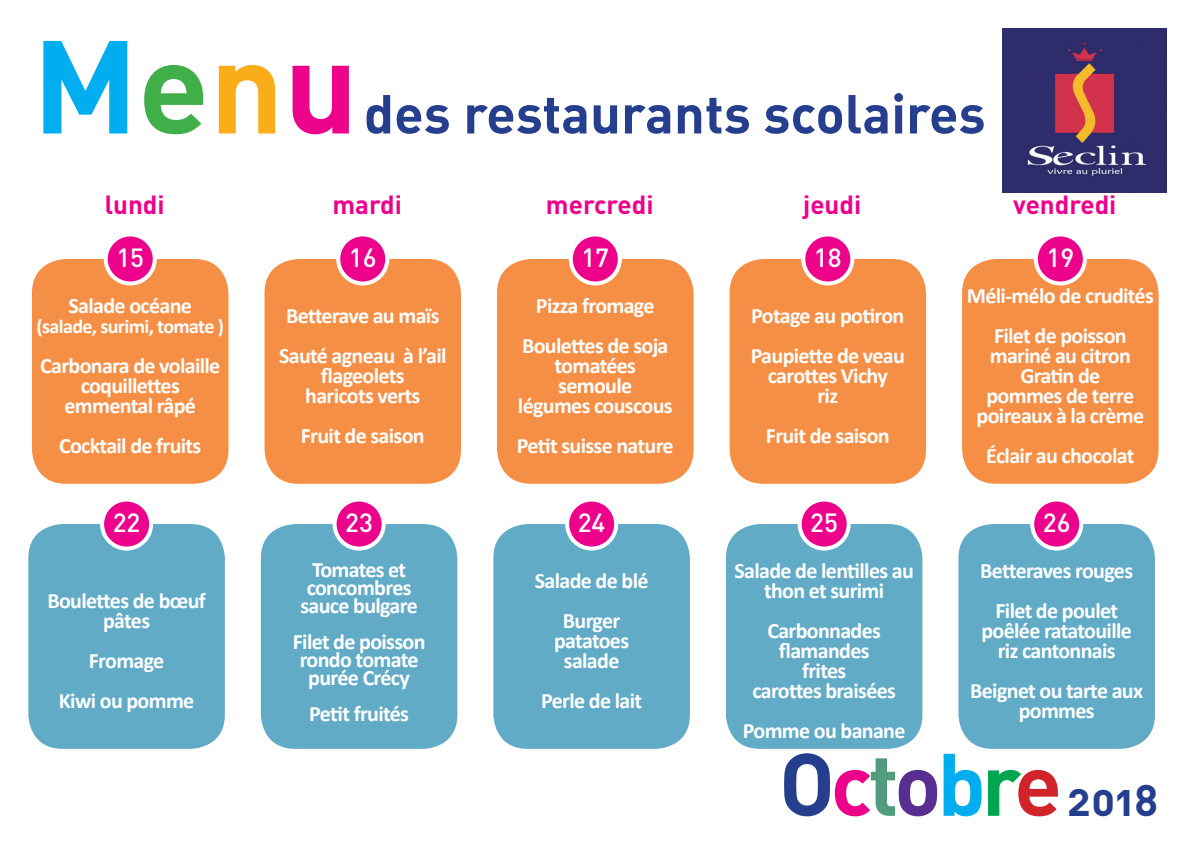
<style>
.page{position:relative;width:1191px;height:842px;background:#fff}
.page>*{position:absolute;margin:0;border:0;box-sizing:border-box;transform-origin:0 0}
.t1{font:130px "DIN Bold Alternate";color:#00aeef}
.t2{font:54px "DIN Bold Alternate";color:#253f8e}
.t3{font:43.6px "DIN Bold Alternate";color:#253f8e}
.t4{font:700 26px "DIN";color:#ed028c}
.t5{font:500 26px "DIN";color:#fff}
.t6{font:700 22px/20px "Calibri";letter-spacing:-.03em;color:#fff;text-align:center}
.t7{font:700 20px "Calibri";letter-spacing:-.03em;color:#fff}
.s1{color:#40ae49}
.s2{color:#faad19}
.s3{color:#ed028c}
.s4{font-size:87px}
.s5{font-size:87px;color:#ed028c}
.s6{font-size:87px;color:#509c7d}
.s7{font-size:87px;color:#582e91}
.s8{font-size:87px;color:#00aeef}
.s9{font-size:87px;color:#00a54f}
.s10{font-size:87px;color:#d1232a}
</style>
<div class="page">
<img style="left:1002px;top:28px;width:164px;height:165px">
<div style="left:28px;top:524px;width:197px;height:225px;background:#61abc7;border-radius:34px"></div>
<div style="left:102px;top:499px;width:49px;height:50px;background:#ed028c;border-radius:50%"></div>
<div style="left:100px;top:497px;width:53px;height:54px;border:4px solid #fff;border-radius:50%"></div>
<div style="left:261px;top:524px;width:196px;height:225px;background:#61abc7;border-radius:34px"></div>
<div style="left:334px;top:499px;width:50px;height:50px;background:#ed028c;border-radius:50%"></div>
<div style="left:332px;top:497px;width:54px;height:54px;border:4px solid #fff;border-radius:50%"></div>
<div style="left:493px;top:524px;width:197px;height:225px;background:#61abc7;border-radius:34px"></div>
<div style="left:567px;top:499px;width:49px;height:50px;background:#ed028c;border-radius:50%"></div>
<div style="left:565px;top:497px;width:53px;height:54px;border:4px solid #fff;border-radius:50%"></div>
<div style="left:726px;top:524px;width:196px;height:225px;background:#61abc7;border-radius:34px"></div>
<div style="left:799px;top:499px;width:49px;height:50px;background:#ed028c;border-radius:50%"></div>
<div style="left:797px;top:497px;width:53px;height:54px;border:4px solid #fff;border-radius:50%"></div>
<div style="left:958px;top:524px;width:197px;height:225px;background:#61abc7;border-radius:34px"></div>
<div style="left:1032px;top:499px;width:49px;height:50px;background:#ed028c;border-radius:50%"></div>
<div style="left:1030px;top:497px;width:53px;height:54px;border:4px solid #fff;border-radius:50%"></div>
<div style="left:32px;top:259px;width:196px;height:225px;background:#f68f46;border-radius:34px"></div>
<div style="left:106px;top:234px;width:49px;height:49px;background:#ed028c;border-radius:50%"></div>
<div style="left:104px;top:232px;width:53px;height:53px;border:4px solid #fff;border-radius:50%"></div>
<div style="left:264px;top:259px;width:197px;height:225px;background:#f68f46;border-radius:34px"></div>
<div style="left:338px;top:234px;width:49px;height:49px;background:#ed028c;border-radius:50%"></div>
<div style="left:336px;top:232px;width:53px;height:53px;border:4px solid #fff;border-radius:50%"></div>
<div style="left:497px;top:259px;width:196px;height:225px;background:#f68f46;border-radius:34px"></div>
<div style="left:571px;top:234px;width:49px;height:49px;background:#ed028c;border-radius:50%"></div>
<div style="left:569px;top:232px;width:53px;height:53px;border:4px solid #fff;border-radius:50%"></div>
<div style="left:729px;top:259px;width:197px;height:225px;background:#f68f46;border-radius:34px"></div>
<div style="left:803px;top:234px;width:49px;height:49px;background:#ed028c;border-radius:50%"></div>
<div style="left:801px;top:232px;width:53px;height:53px;border:4px solid #fff;border-radius:50%"></div>
<div style="left:962px;top:259px;width:196px;height:225px;background:#f68f46;border-radius:34px"></div>
<div style="left:1035px;top:234px;width:49px;height:49px;background:#ed028c;border-radius:50%"></div>
<div style="left:1033px;top:232px;width:53px;height:53px;border:4px solid #fff;border-radius:50%"></div>
<p class="t1" style="left:33px;top:2px;width:327px">M<span class="s1">e</span><span class="s2">n</span><span class="s3">u</span></p>
<p class="t2" style="left:364px;top:79px;width:623px">des restaurants scolaires</p>
<p class="t4" style="left:105px;top:187px;width:61px">lundi</p>
<p class="t4" style="left:332px;top:187px;width:71px">mardi</p>
<p class="t4" style="left:546px;top:187px;width:109px">mercredi</p>
<p class="t4" style="left:803px;top:187px;width:60px">jeudi</p>
<p class="t4" style="left:1013px;top:187px;width:105px">vendredi</p>
<p class="t5" style="left:116px;top:241px;width:29px">15</p>
<p class="t5" style="left:349px;top:241px;width:29px">16</p>
<p class="t5" style="left:581px;top:241px;width:29px">17</p>
<p class="t5" style="left:814px;top:241px;width:29px">18</p>
<p class="t5" style="left:1046px;top:241px;width:29px">19</p>
<p class="t6" style="left:69px;top:295px;width:125px">Salade océane</p>
<p class="t7" style="left:36px;top:314px;width:189px">(salade, surimi, tomate )</p>
<p class="t6" style="left:40px;top:355px;width:182px">Carbonara de volaille</p>
<p class="t6" style="left:81px;top:375px;width:101px">coquillettes</p>
<p class="t6" style="left:65px;top:395px;width:133px">emmental râpé</p>
<p class="t6" style="left:59px;top:435px;width:144px">Cocktail de fruits</p>
<p class="t6" style="left:966px;top:285px;width:188px">Méli-mélo de crudités</p>
<p class="t6" style="left:994px;top:325px;width:134px">Filet de poisson</p>
<p class="t6" style="left:989px;top:345px;width:143px">mariné au citron</p>
<p class="t6" style="left:1020px;top:365px;width:81px">Gratin de</p>
<p class="t6" style="left:986px;top:385px;width:149px">pommes de terre</p>
<p class="t6" style="left:976px;top:405px;width:169px">poireaux à la crème</p>
<p class="t6" style="left:986px;top:445px;width:150px">Éclair au chocolat</p>
<p class="t6" style="left:536px;top:295px;width:120px">Pizza fromage</p>
<p class="t6" style="left:522px;top:335px;width:148px">Boulettes de soja tomatées</p>
<p class="t6" style="left:558px;top:375px;width:75px">semoule</p>
<p class="t6" style="left:518px;top:395px;width:156px">légumes couscous</p>
<p class="t6" style="left:517px;top:435px;width:158px">Petit suisse nature</p>
<p class="t6" style="left:751px;top:305px;width:155px">Potage au potiron</p>
<p class="t6" style="left:750px;top:345px;width:156px">Paupiette de veau</p>
<p class="t6" style="left:768px;top:365px;width:121px">carottes Vichy</p>
<p class="t6" style="left:817px;top:385px;width:22px">riz</p>
<p class="t6" style="left:766px;top:425px;width:125px">Fruit de saison</p>
<p class="t6" style="left:286px;top:305px;width:155px">Betterave au maïs</p>
<p class="t6" style="left:279px;top:345px;width:169px">Sauté agneau à l’ail</p>
<p class="t6" style="left:321px;top:365px;width:85px">flageolets</p>
<p class="t6" style="left:305px;top:385px;width:117px">haricots verts</p>
<p class="t6" style="left:301px;top:425px;width:125px">Fruit de saison</p>
<p class="t5" style="left:113px;top:506px;width:29px">22</p>
<p class="t5" style="left:345px;top:506px;width:29px">23</p>
<p class="t5" style="left:578px;top:506px;width:29px">24</p>
<p class="t5" style="left:810px;top:506px;width:29px">25</p>
<p class="t5" style="left:1042px;top:506px;width:29px">26</p>
<p class="t6" style="left:47px;top:590px;width:160px">Boulettes de bœuf pâtes</p>
<p class="t6" style="left:89px;top:650px;width:77px">Fromage</p>
<p class="t6" style="left:59px;top:690px;width:137px">Kiwi ou pomme</p>
<p class="t6" style="left:307px;top:560px;width:106px;line-height:18px;text-align:left">Tomates et concombres</p>
<p class="t6" style="left:300px;top:595px;width:119px">sauce bulgare</p>
<p class="t6" style="left:293px;top:631px;width:134px">Filet de poisson</p>
<p class="t6" style="left:300px;top:649px;width:120px">rondo tomate</p>
<p class="t6" style="left:308px;top:667px;width:103px">purée Crécy</p>
<p class="t6" style="left:309px;top:703px;width:101px">Petit fruités</p>
<p class="t6" style="left:535px;top:570px;width:115px">Salade de blé</p>
<p class="t6" style="left:563px;top:610px;width:59px">Burger</p>
<p class="t6" style="left:554px;top:630px;width:77px">patatoes</p>
<p class="t6" style="left:564px;top:650px;width:57px">salade</p>
<p class="t6" style="left:541px;top:690px;width:102px">Perle de lait</p>
<p class="t6" style="left:734px;top:560px;width:181px">Salade de lentilles au thon et surimi</p>
<p class="t6" style="left:767px;top:620px;width:115px">Carbonnades</p>
<p class="t6" style="left:779px;top:640px;width:92px">flamandes</p>
<p class="t6" style="left:802px;top:660px;width:46px">frites</p>
<p class="t6" style="left:752px;top:680px;width:145px">carottes braisées</p>
<p class="t6" style="left:743px;top:720px;width:164px">Pomme ou banane</p>
<p class="t6" style="left:980px;top:560px;width:154px">Betteraves rouges</p>
<p class="t6" style="left:995px;top:600px;width:124px">Filet de poulet</p>
<p class="t6" style="left:981px;top:620px;width:152px">poêlée ratatouille</p>
<p class="t6" style="left:997px;top:640px;width:119px">riz cantonnais</p>
<p class="t6" style="left:970px;top:680px;width:174px">Beignet ou tarte aux pommes</p>
<p class="t3" style="left:779px;top:771px;width:381px"><span class="s4">O</span><span class="s5">c</span><span class="s6">t</span><span class="s7">o</span><span class="s8">b</span><span class="s9">r</span><span class="s10">e</span> 2018</p>
</div>
